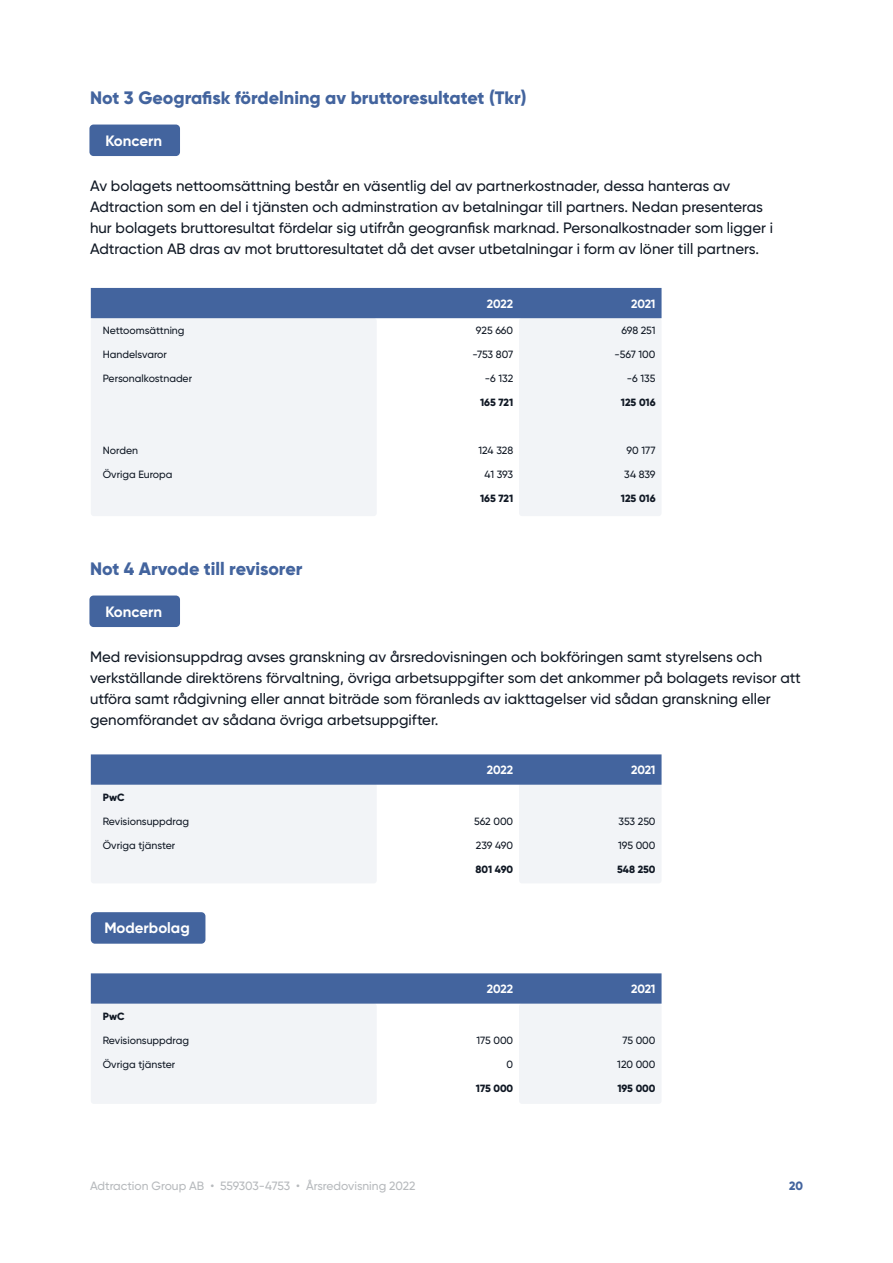
<style>
.page{position:relative;width:893px;height:1263px;background:#fff}
.page>*{position:absolute;margin:0;border:0;box-sizing:border-box;transform-origin:0 0}
._02_-_Body_Heading{font:800 18px "Gilroy";color:#43649e}
._01_-_Body_Text{font:500 15px/21px "Gilroy";color:#101824}
.Paragraph_Style_1{font:700 15px "Gilroy";color:#fff}
.t1{font:500 12px "Gilroy";color:#b7babd}
._15_-_Tables_Rows_Te{font:700 12px "Gilroy";letter-spacing:-.01em;color:#fff}
.t2{font:800 12px "Gilroy";color:#43649e}
._15_-_Tables_Rows_Te-2{font:500 10.5px "Gilroy";color:#101824}
._16_-_Table_Rows_Tex{font:800 10.5px "Gilroy";color:#101824}
</style>
<div class="page">
<div style="left:91px;top:318px;width:286px;height:198px;background:#f2f4f7;border-radius:3px"></div>
<div style="left:519px;top:318px;width:143px;height:198px;background:#f2f4f7;border-radius:3px"></div>
<div style="left:91px;top:288px;width:571px;height:30px;background:#43649e"></div>
<div style="left:89px;top:125px;width:91px;height:31px;background:#43649e;border-radius:4px"></div>
<div style="left:91px;top:783px;width:286px;height:100px;background:#f2f4f7;border-radius:3px"></div>
<div style="left:519px;top:783px;width:143px;height:100px;background:#f2f4f7;border-radius:3px"></div>
<div style="left:91px;top:754px;width:571px;height:31px;background:#43649e"></div>
<div style="left:89px;top:595px;width:91px;height:32px;background:#43649e;border-radius:4px"></div>
<div style="left:91px;top:912px;width:114px;height:32px;background:#43649e;border-radius:4px"></div>
<div style="left:91px;top:1003px;width:286px;height:101px;background:#f2f4f7;border-radius:3px"></div>
<div style="left:519px;top:1003px;width:143px;height:101px;background:#f2f4f7;border-radius:3px"></div>
<div style="left:91px;top:973px;width:571px;height:31px;background:#43649e"></div>
<p class="_02_-_Body_Heading" style="left:90px;top:87px;width:438px">Not 3 Geografisk fördelning av bruttoresultatet (Tkr)</p>
<p class="Paragraph_Style_1" style="left:105px;top:131px;width:58px">Koncern</p>
<p class="_01_-_Body_Text" style="left:90px;top:175px;width:685px">Av bolagets nettoomsättning består en väsentlig del av partnerkostnader, dessa hanteras av Adtraction som en del i tjänsten och adminstration av betalningar till partners. Nedan presenteras hur bolagets bruttoresultat fördelar sig utifrån geogranfisk marknad. Personalkostnader som ligger i Adtraction AB dras av mot bruttoresultatet då det avser utbetalningar i form av löner till partners.</p>
<p class="_15_-_Tables_Rows_Te" style="left:487px;top:296px;width:28px">2022</p>
<p class="_15_-_Tables_Rows_Te" style="left:631px;top:296px;width:26px">2021</p>
<p class="_15_-_Tables_Rows_Te-2" style="left:103px;top:324px;width:83px">Nettoomsättning</p>
<p class="_15_-_Tables_Rows_Te-2" style="left:476px;top:324px;width:39px">925 660</p>
<p class="_15_-_Tables_Rows_Te-2" style="left:621px;top:324px;width:36px">698 251</p>
<p class="_15_-_Tables_Rows_Te-2" style="left:103px;top:348px;width:66px">Handelsvaror</p>
<p class="_15_-_Tables_Rows_Te-2" style="left:472px;top:348px;width:42px">-753 807</p>
<p class="_15_-_Tables_Rows_Te-2" style="left:614px;top:348px;width:43px">-567 100</p>
<p class="_15_-_Tables_Rows_Te-2" style="left:103px;top:372px;width:91px">Personalkostnader</p>
<p class="_15_-_Tables_Rows_Te-2" style="left:485px;top:372px;width:30px">-6 132</p>
<p class="_15_-_Tables_Rows_Te-2" style="left:627px;top:372px;width:30px">-6 135</p>
<p class="_16_-_Table_Rows_Tex" style="left:480px;top:396px;width:35px">165 721</p>
<p class="_16_-_Table_Rows_Tex" style="left:621px;top:396px;width:36px">125 016</p>
<p class="_15_-_Tables_Rows_Te-2" style="left:103px;top:444px;width:37px">Norden</p>
<p class="_15_-_Tables_Rows_Te-2" style="left:479px;top:444px;width:36px">124 328</p>
<p class="_15_-_Tables_Rows_Te-2" style="left:627px;top:444px;width:30px">90 177</p>
<p class="_15_-_Tables_Rows_Te-2" style="left:103px;top:468px;width:71px">Övriga Europa</p>
<p class="_15_-_Tables_Rows_Te-2" style="left:485px;top:468px;width:30px">41 393</p>
<p class="_15_-_Tables_Rows_Te-2" style="left:624px;top:468px;width:33px">34 839</p>
<p class="_16_-_Table_Rows_Tex" style="left:480px;top:492px;width:35px">165 721</p>
<p class="_16_-_Table_Rows_Tex" style="left:621px;top:492px;width:36px">125 016</p>
<p class="_02_-_Body_Heading" style="left:90px;top:558px;width:214px">Not 4 Arvode till revisorer</p>
<p class="Paragraph_Style_1" style="left:105px;top:602px;width:58px">Koncern</p>
<p class="_01_-_Body_Text" style="left:90px;top:646px;width:674px">Med revisionsuppdrag avses granskning av årsredovisningen och bokföringen samt styrelsens och</p>
<p class="_01_-_Body_Text" style="left:90px;top:667px;width:712px">verkställande direktörens förvaltning, övriga arbetsuppgifter som det ankommer på bolagets revisor att</p>
<p class="_01_-_Body_Text" style="left:90px;top:688px;width:682px">utföra samt rådgivning eller annat biträde som föranleds av iakttagelser vid sådan granskning eller</p>
<p class="_01_-_Body_Text" style="left:90px;top:709px;width:350px">genomförandet av sådana övriga arbetsuppgifter.</p>
<p class="_15_-_Tables_Rows_Te" style="left:487px;top:763px;width:28px">2022</p>
<p class="_15_-_Tables_Rows_Te" style="left:631px;top:763px;width:26px">2021</p>
<p class="_16_-_Table_Rows_Tex" style="left:103px;top:791px;width:23px">PwC</p>
<p class="_15_-_Tables_Rows_Te-2" style="left:103px;top:815px;width:88px">Revisionsuppdrag</p>
<p class="_15_-_Tables_Rows_Te-2" style="left:474px;top:815px;width:41px">562 000</p>
<p class="_15_-_Tables_Rows_Te-2" style="left:618px;top:815px;width:39px">353 250</p>
<p class="_15_-_Tables_Rows_Te-2" style="left:103px;top:839px;width:74px">Övriga tjänster</p>
<p class="_15_-_Tables_Rows_Te-2" style="left:476px;top:839px;width:39px">239 490</p>
<p class="_15_-_Tables_Rows_Te-2" style="left:618px;top:839px;width:39px">195 000</p>
<p class="_16_-_Table_Rows_Tex" style="left:476px;top:863px;width:39px">801 490</p>
<p class="_16_-_Table_Rows_Tex" style="left:617px;top:863px;width:40px">548 250</p>
<p class="Paragraph_Style_1" style="left:104px;top:918px;width:87px">Moderbolag</p>
<p class="_15_-_Tables_Rows_Te" style="left:487px;top:981px;width:28px">2022</p>
<p class="_15_-_Tables_Rows_Te" style="left:631px;top:981px;width:26px">2021</p>
<p class="_16_-_Table_Rows_Tex" style="left:103px;top:1009px;width:23px">PwC</p>
<p class="_15_-_Tables_Rows_Te-2" style="left:103px;top:1034px;width:88px">Revisionsuppdrag</p>
<p class="_15_-_Tables_Rows_Te-2" style="left:476px;top:1034px;width:38px">175 000</p>
<p class="_15_-_Tables_Rows_Te-2" style="left:622px;top:1034px;width:35px">75 000</p>
<p class="_15_-_Tables_Rows_Te-2" style="left:103px;top:1058px;width:74px">Övriga tjänster</p>
<p class="_15_-_Tables_Rows_Te-2" style="left:507px;top:1058px;width:8px">0</p>
<p class="_15_-_Tables_Rows_Te-2" style="left:617px;top:1058px;width:40px">120 000</p>
<p class="_16_-_Table_Rows_Tex" style="left:476px;top:1081px;width:39px">175 000</p>
<p class="_16_-_Table_Rows_Tex" style="left:617px;top:1081px;width:40px">195 000</p>
<p class="t1" style="left:90px;top:1179px;width:327px">Adtraction Group AB • 559303-4753 • Årsredovisning 2022</p>
<p class="t2" style="left:789px;top:1178px;width:15px">20</p>
</div>
